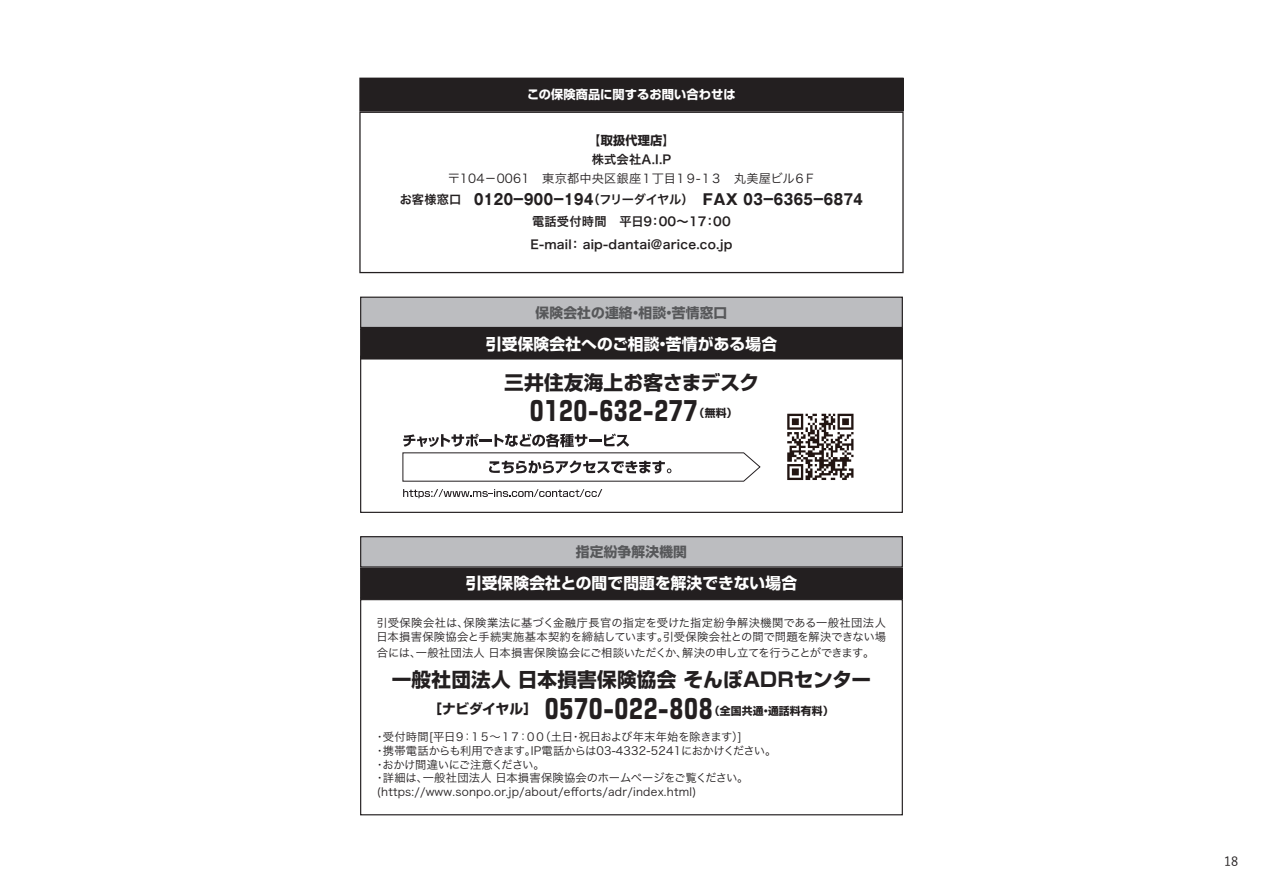
<style>
.page{position:relative;width:1263px;height:893px;background:#fff}
.page>*{position:absolute;margin:0;border:0;box-sizing:border-box;transform-origin:0 0}
.t1{font:700 26.55px "Shin Go Pro";letter-spacing:.05em;color:#231f20}
.t2{font:700 19.65px "Shin Go Pro";letter-spacing:.01em;color:#231f20}
.t3{font:700 15.75px "Shin Go Pro";letter-spacing:.01em;color:#fff}
.t4{font:700 14.85px "Gothic MB101 Pro";letter-spacing:-.22em;color:#231f20}
.t5{font:700 14.85px "Gothic MB101 Pro";letter-spacing:-.22em;color:#231f20;scale:.85 1}
.t6{font:700 13.8px "Shin Go Pro";letter-spacing:.01em;color:#57585a}
.t7{font:700 13.8px "Shin Go Pro";letter-spacing:-.025em;color:#231f20}
.t8{font:500 12.75px "Yu Go";color:#231f20}
.t9{font:12.15px/23.4px "Hira Kaku Pro W6";letter-spacing:.02em;color:#231f20;text-align:right}
.t10{font:12.15px "Hira Kaku Pro W3";letter-spacing:.02em;color:#231f20}
.t11{font:700 12.15px "Shin Go Pro";letter-spacing:.01em;color:#fff}
.t12{font:12.15px "Hira Kaku Pro W6";letter-spacing:-.045em;color:#231f20}
.t13{font:700 12.15px "Shin Go Pro";letter-spacing:.01em;color:#231f20}
.t14{font:11.25px/13.8px "Hira Kaku Pro W3";letter-spacing:.005em;color:#231f20}
.t15{font:11.25px "Hira Kaku Pro W3";letter-spacing:.035em;color:#231f20}
.t16{font:11.25px "Hira Kaku Pro W3";letter-spacing:.025em;color:#231f20}
.t17{font:11.25px "Hira Kaku Pro W3";letter-spacing:-.015em;color:#231f20}
.t18{font:11.25px "Hira Kaku Pro W3";letter-spacing:-.055em;color:#231f20}
.t19{font:11.25px "Hira Kaku Pro W3";letter-spacing:-.07em;color:#231f20}
.t20{font:11.25px "Hira Kaku Pro W3";letter-spacing:-.025em;color:#231f20}
.t21{font:11.25px/13.8px "Hira Kaku Pro W3";letter-spacing:-.04em;color:#231f20}
.t22{font:11.25px "Hira Kaku Pro W3";letter-spacing:-.045em;color:#231f20}
.t23{font:700 10.8px "Shin Go Pro";letter-spacing:.01em;color:#231f20}
.s1{font-family:"Gothic MB101 Pro";font-weight:700;font-size:14.85px}
</style>
<div class="page">
<div style="left:359px;top:112px;width:545px;height:161px;border:1px solid #231f20"></div>
<div style="left:360px;top:78px;width:543px;height:33px;background:#231f20"></div>
<div style="left:359px;top:78px;width:545px;height:34px;border:1px solid #231f20"></div>
<div style="left:360px;top:599px;width:543px;height:216px;border:1px solid #231f20"></div>
<div style="left:361px;top:297px;width:541px;height:30px;background:#bcbdc0"></div>
<div style="left:360px;top:297px;width:543px;height:31px;border:1px solid #231f20"></div>
<div style="left:361px;top:537px;width:541px;height:30px;background:#bcbdc0"></div>
<div style="left:360px;top:536px;width:543px;height:32px;border:1px solid #231f20"></div>
<div style="left:361px;top:329px;width:541px;height:30px;background:#231f20"></div>
<div style="left:360px;top:328px;width:543px;height:32px;border:1px solid #231f20"></div>
<div style="left:361px;top:568px;width:541px;height:30px;background:#231f20"></div>
<div style="left:360px;top:568px;width:543px;height:31px;border:1px solid #231f20"></div>
<svg style="left:403px;top:489px;width:199px;height:9px"></svg>
<svg style="left:787px;top:414px;width:66px;height:66px"></svg>
<svg style="left:402px;top:434px;width:359px;height:48px"></svg>
<p class="t11" style="left:527px;top:85px;width:210px">この保険商品に関するお問い合わせは</p>
<p class="t13" style="left:588px;top:131px;width:88px">【取扱代理店【</p>
<p class="t9" style="left:592px;top:147px;width:81px">株式会社A P.I.</p>
<p class="t10" style="left:448px;top:168px;width:359px">〒104－0061　東京都中央区銀座１丁目１９-１３　丸美屋ビル６</p>
<h3 class="t4" style="left:703px;top:187px;width:163px">FAX ０３－６３６５－６８７４</h3>
<p class="t10" style="left:804px;top:168px;width:14px">Ｆ</p>
<h3 class="t5" style="left:472px;top:187px;width:146px">０１２０－９００－１９４</h3>
<p class="t12" style="left:588px;top:188px;width:116px">（フリーダイヤル）<span class="s1">　</span></p>
<p class="t9" style="left:400px;top:187px;width:63px">お客様窓口</p>
<p class="t9" style="left:532px;top:209px;width:202px">電話受付時間　平日9：00~17：00：aip-dantai@arice.co.jp</p>
<p class="t9" style="left:530px;top:232px;width:43px">E-mail</p>
<p class="t6" style="left:535px;top:301px;width:193px">保険会社の連絡相談苦情窓口</p>
<p class="t6" style="left:629px;top:301px;width:15px">・</p>
<p class="t6" style="left:662px;top:301px;width:15px">・</p>
<h3 class="t3" style="left:486px;top:331px;width:293px">引受保険会社へのご相談苦情がある場合</h3>
<h3 class="t3" style="left:655px;top:331px;width:17px">・</h3>
<h2 class="t2" style="left:504px;top:367px;width:256px">三井住友海上お客さまデスク</h2>
<p class="t23" style="left:694px;top:405px;width:45px">（無料(</p>
<h1 class="t1" style="left:530px;top:390px;width:168px">0120-632-277</h1>
<p class="t6" style="left:576px;top:541px;width:113px">指定紛争解決機関</p>
<h3 class="t3" style="left:466px;top:571px;width:333px">引受保険会社との間で問題を解決できない場合</h3>
<p class="t15" style="left:464px;top:613px;width:424px">保険業法に基づく金融庁長官の指定を受けた指定紛争解決機関である一般社団法人</p>
<p class="t15" style="left:377px;top:613px;width:94px">引受保険会社は、</p>
<p class="t17" style="left:663px;top:626px;width:225px">引受保険会社との間で問題を解決できない場</p>
<p class="t16" style="left:376px;top:626px;width:294px">日本損害保険協会と手続実施基本契約を締結しています。</p>
<p class="t18" style="left:682px;top:642px;width:194px">解決の申し立てを行うことができます。</p>
<p class="t14" style="left:416px;top:645px;width:273px">一般社団法人日本損害保険協会にご相談いただくか、</p>
<p class="t14" style="left:377px;top:645px;width:46px">合には、</p>
<h2 class="t2" style="left:392px;top:664px;width:481px">一般社団法人日本損害保険協会そんぽＡＤＲセンター</h2>
<p class="t23" style="left:709px;top:702px;width:126px">（全国共通通話料有料(</p>
<h1 class="t1" style="left:545px;top:688px;width:168px">0570-022-808</h1>
<p class="t7" style="left:428px;top:698px;width:118px">［ナビダイヤル］　</p>
<p class="t23" style="left:760px;top:702px;width:12px">・</p>
<p class="t20" style="left:579px;top:727px;width:166px">祝日および年末年始を除きます [(</p>
<p class="t14" style="left:539px;top:729px;width:35px">（土日</p>
<p class="t19" style="left:383px;top:727px;width:164px">受付時間[平日９：１５～１７：００</p>
<p class="t14" style="left:374px;top:729px;width:13px">・</p>
<p class="t14" style="left:570px;top:729px;width:13px">・</p>
<p class="t14" style="left:531px;top:743px;width:247px">IP電話からは03-4332-5241におかけください。</p>
<p class="t22" style="left:383px;top:740px;width:155px">携帯電話からも利用できます。</p>
<p class="t21" style="left:382px;top:743px;width:164px;text-indent:-8px">・<br>おかけ間違いにご注意ください。</p>
<p class="t14" style="left:374px;top:757px;width:13px">・</p>
<p class="t14" style="left:423px;top:770px;width:327px">一般社団法人日本損害保険協会のホームページをご覧ください。</p>
<p class="t14" style="left:383px;top:770px;width:47px">詳細は、</p>
<p class="t14" style="left:374px;top:770px;width:324px">・<br>(https://www.sonpo.orj p. /about/efforts/adr/index.html(</p>
<p class="t8" style="left:1224px;top:849px;width:16px">18</p>
</div>
